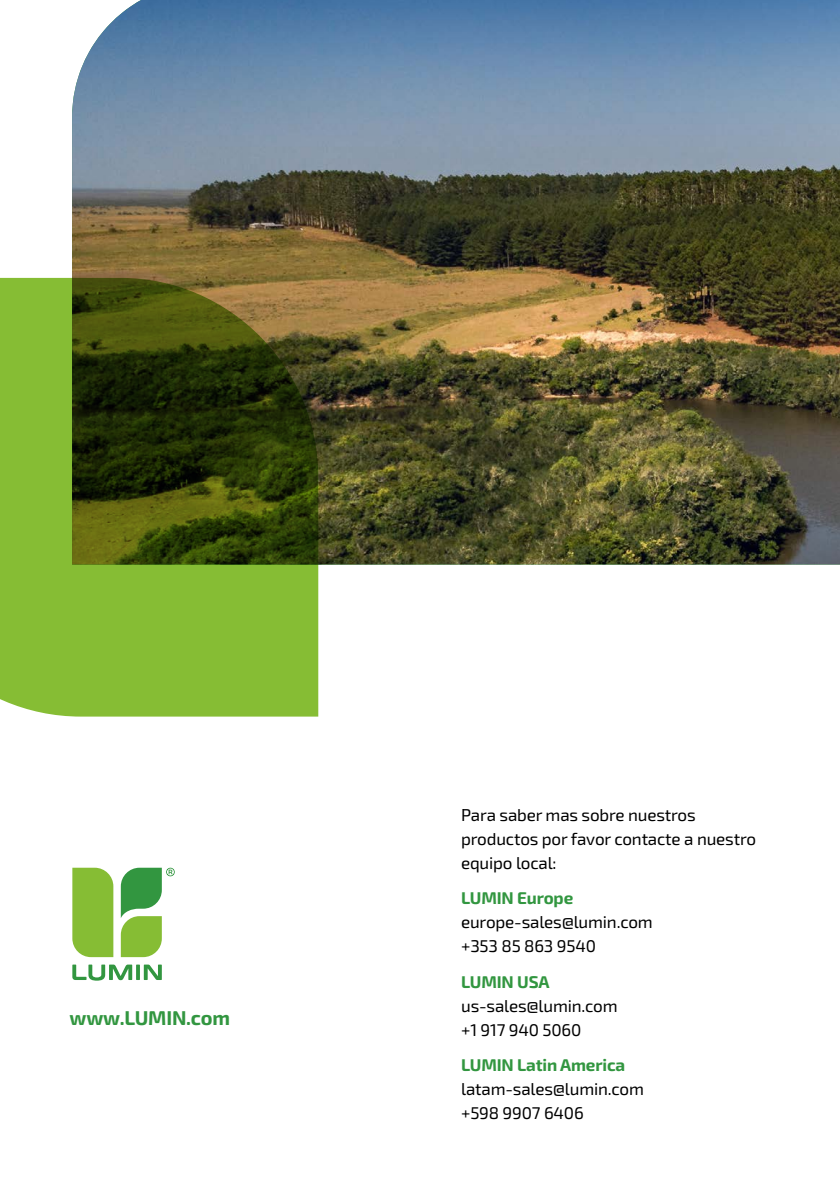
<style>
.page{position:relative;width:840px;height:1191px;background:#fff}
.page>*{position:absolute;margin:0;border:0;box-sizing:border-box;transform-origin:0 0}
.t1{font:700 20px "Exo 2";letter-spacing:-.01em;color:#329640}
.t2{font:17px/24px "Exo 2";letter-spacing:-.01em;color:#000}
.t3{font:700 17px "Exo 2";letter-spacing:-.01em;color:#329640}
</style>
<div class="page">
<img style="left:72px;top:0;width:767px;height:564px">
<svg style="left:0;top:278px;width:318px;height:438px"></svg>
<svg style="left:72px;top:867px;width:41px;height:90px"></svg>
<svg style="left:72px;top:964px;width:90px;height:16px"></svg>
<svg style="left:121px;top:867px;width:54px;height:90px"></svg>
<p class="t1" style="left:70px;top:1004px;width:162px">www.LUMIN.com</p>
<p class="t2" style="left:461px;top:802px;width:296px">Para saber mas sobre nuestros productos por favor contacte a nuestro equipo local:</p>
<p class="t3" style="left:461px;top:886px;width:113px">LUMIN Europe</p>
<p class="t2" style="left:461px;top:909px;width:193px">europe-sales@lumin.com +353 85 863 9540</p>
<p class="t3" style="left:461px;top:969px;width:90px">LUMIN USA</p>
<p class="t2" style="left:461px;top:993px;width:158px">us-sales@lumin.com +1 917 940 5060</p>
<p class="t3" style="left:461px;top:1053px;width:165px">LUMIN Latin America</p>
<p class="t2" style="left:461px;top:1076px;width:184px">latam-sales@lumin.com +598 9907 6406</p>
</div>
